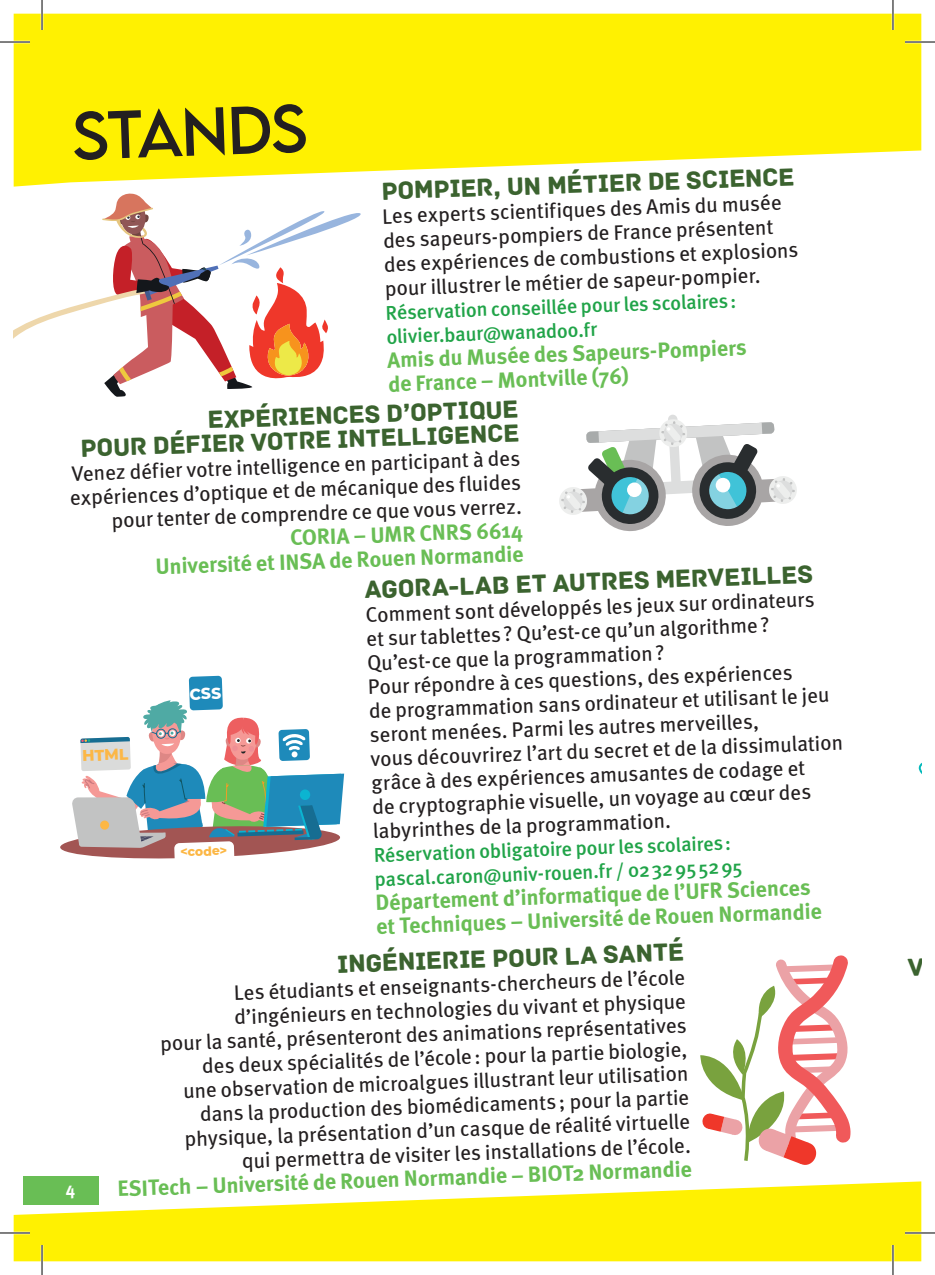
<style>
.page{position:relative;width:935px;height:1275px;background:#fff}
.page>*{position:absolute;margin:0;border:0;box-sizing:border-box;transform-origin:0 0}
.t1{font:60px "LEMONMILK";color:#231f20}
.t2{font:26px/24px "Archive";color:#3b632f;text-align:right}
.t3{font:700 22px/24px "Meta Pro";color:#69be55}
.t4{font:21px/24px "Meta Pro";color:#231f20}
.t5{font:500 20px/24px "Meta Pro";color:#21a449}
.t6{font:700 18px "Meta Pro";color:#fff;scale:.95 1}
.t7{font:800 15.6px "Montserrat";color:#fcb745}
.t8{font:800 12.6px "Montserrat";color:#fcb745}
</style>
<div class="page">
<div style="left:24px;top:1176px;width:56px;height:28px;background:#69be55"></div>
<svg style="left:14px;top:1181px;width:907px;height:80px;fill:#fff101"></svg>
<div style="left:42px;top:1176px;width:57px;height:28px;background:#69be55"></div>
<svg style="left:14px;top:14px;width:907px;height:173px;fill:#fff101"></svg>
<svg style="left:608px;top:1181px;width:9px;height:5px"></svg>
<svg style="left:14px;top:193px;width:347px;height:204px"></svg>
<svg style="left:918px;top:763px;width:3px;height:10px"></svg>
<svg style="left:700px;top:955px;width:150px;height:210px"></svg>
<svg style="left:559px;top:414px;width:238px;height:118px"></svg>
<hr style="left:0;top:41px;width:30px;height:2px;background:#fff">
<hr style="left:904px;top:41px;width:30px;height:2px;background:#fff">
<hr style="left:0;top:1231px;width:30px;height:3px;background:#fff">
<hr style="left:904px;top:1231px;width:30px;height:3px;background:#fff">
<hr style="left:41px;top:0;width:2px;height:30px;background:#fff">
<hr style="left:41px;top:1245px;width:2px;height:30px;background:#fff">
<hr style="left:891px;top:0;width:3px;height:30px;background:#fff">
<hr style="left:891px;top:1245px;width:3px;height:30px;background:#fff">
<hr style="left:0;top:42px;width:30px;height:1px;background:#000">
<hr style="left:904px;top:42px;width:30px;height:1px;background:#000">
<hr style="left:0;top:1232px;width:30px;height:1px;background:#000">
<hr style="left:904px;top:1232px;width:30px;height:1px;background:#000">
<hr style="left:42px;top:0;width:1px;height:30px;background:#000">
<hr style="left:42px;top:1245px;width:1px;height:30px;background:#000">
<hr style="left:892px;top:0;width:1px;height:30px;background:#000">
<hr style="left:892px;top:1245px;width:1px;height:30px;background:#000">
<svg style="left:60px;top:675px;width:284px;height:184px"></svg>
<h1 class="t1" style="left:70px;top:97px;width:237px;rotate:-2deg">STANDS</h1>
<p class="t2" style="left:381px;top:179px;width:415px;rotate:-2deg">Pompier, un métier de science</p>
<p class="t4" style="left:382px;top:203px;width:416px;rotate:-2deg">Les experts scientifiques des Amis du musée des sapeurs-pompiers de France présentent des expériences de combustions et explosions pour illustrer le métier de sapeur-pompier.</p>
<p class="t5" style="left:385px;top:299px;width:352px;rotate:-2deg">Réservation conseillée pour les scolaires: olivier.baur@wanadoo.fr</p>
<p class="t3" style="left:387px;top:346px;width:361px;rotate:-2deg">Amis du Musée des Sapeurs-Pompiers de France – Montville (76)</p>
<p class="t2" style="left:79px;top:412px;width:440px;rotate:-2deg">Expériences d’optique<br>pour défier votre intelligence</p>
<p class="t4" style="left:69px;top:460px;width:453px;text-align:right;rotate:-2deg">Venez défier votre intelligence en participant à des expériences d’optique et de mécanique des fluides pour tenter de comprendre ce que vous verrez.</p>
<p class="t3" style="left:154px;top:529px;width:369px;text-align:right;rotate:-2deg">CORIA – UMR CNRS 6614<br>Université et INSA de Rouen Normandie</p>
<p class="t2" style="left:364px;top:578px;width:450px;rotate:-2deg">AGORA-Lab et autres merveilles</p>
<p class="t4" style="left:365px;top:601px;width:474px;rotate:-2deg">Comment sont développés les jeux sur ordinateurs<br>et sur tablettes? Qu’est-ce qu’un algorithme?<br>Qu’est-ce que la programmation?<br>Pour répondre à ces questions, des expériences<br>de programmation sans ordinateur et utilisant le jeu seront menées. Parmi les autres merveilles,<br>vous découvrirez l’art du secret et de la dissimulation grâce à des expériences amusantes de codage et<br>de cryptographie visuelle, un voyage au cœur des labyrinthes de la programmation.</p>
<p class="t7" style="left:82px;top:744px;width:47px;rotate:-2deg">HTML</p>
<p class="t5" style="left:373px;top:842px;width:370px;rotate:-2deg">Réservation obligatoire pour les scolaires: pascal.caron@univ-rouen.fr / 0232955295</p>
<p class="t8" style="left:180px;top:842px;width:49px;rotate:-2deg">&lt;code&gt;</p>
<p class="t3" style="left:375px;top:889px;width:447px;rotate:-2deg">Département d’informatique de l’UFR Sciences et Techniques – Université de Rouen Normandie</p>
<p class="t2" style="left:337px;top:952px;width:348px;rotate:-2deg">Ingénierie pour la santé</p>
<p class="t4" style="left:158px;top:982px;width:528px;text-align:right;rotate:-2deg">Les étudiants et enseignants-chercheurs de l’école d’ingénieurs en technologies du vivant et physique<br>pour la santé, présenteront des animations représentatives des deux spécialités de l’école: pour la partie biologie,<br>une observation de microalgues illustrant leur utilisation dans la production des biomédicaments; pour la partie physique, la présentation d’un casque de réalité virtuelle qui permettra de visiter les installations de l’école.</p>
<p class="t3" style="left:117px;top:1175px;width:576px;rotate:-2deg">ESITech – Université de Rouen Normandie – BIOT2 Normandie</p>
<p class="t6" style="left:66px;top:1174px;width:11px">4</p>
</div>
